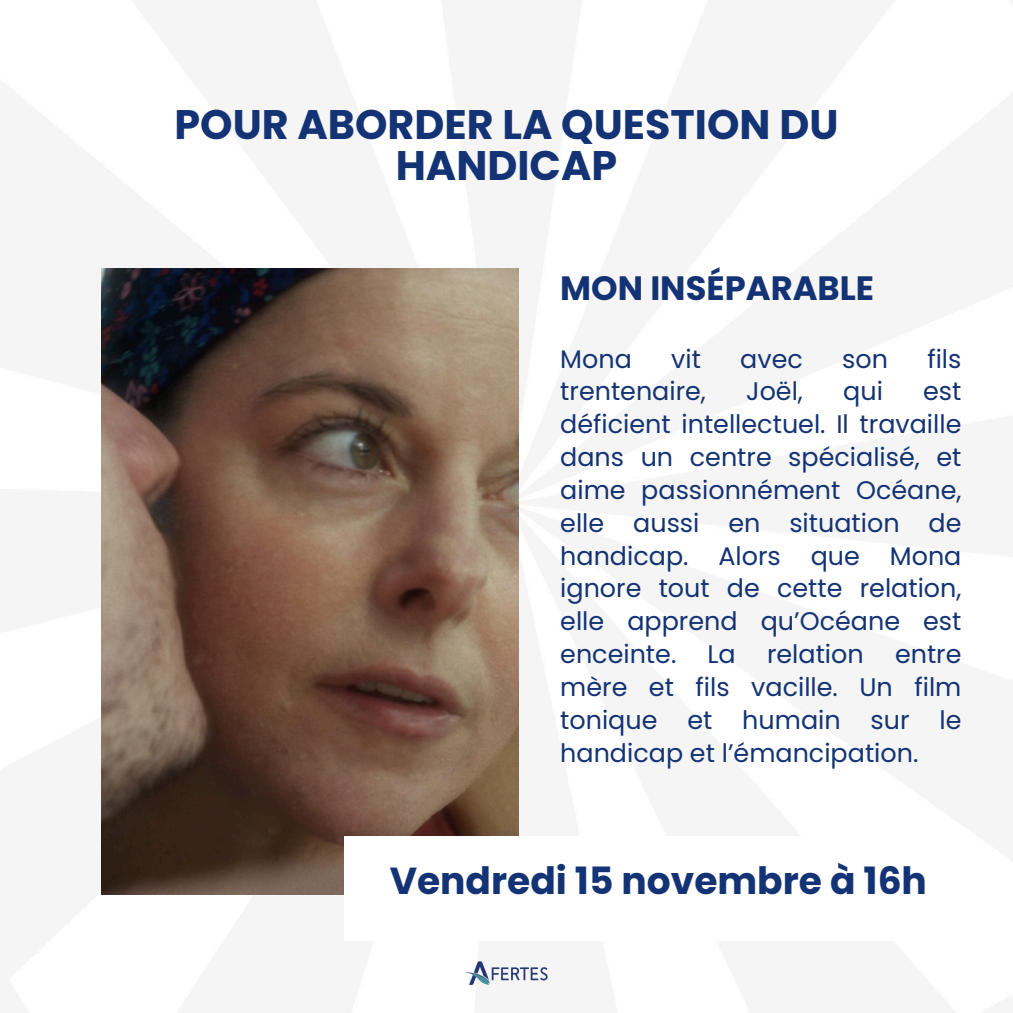
<style>
.page{position:relative;width:1013px;height:1013px;background:#fff}
.page>*{position:absolute;margin:0;border:0;box-sizing:border-box;transform-origin:0 0}
.t1{font:700 41.25px/40.2px "Poppins";color:#133374;text-align:center}
.t2{font:700 37.62px "Poppins";color:#133374}
.t3{font:700 33.75px "Poppins";color:#133374}
.t4{font:25.38px/32.8px "Poppins";color:#133374;text-align:justify}
</style>
<div class="page">
<img style="left:101px;top:269px;width:417px;height:625px">
<div style="left:344px;top:836px;width:617px;height:105px;background:#fff"></div>
<img style="left:465px;top:961px;width:83px;height:24px">
<p class="t1" style="left:174px;top:105px;width:665px">POUR ABORDER LA QUESTION DU<br>HANDICAP</p>
<p class="t3" style="left:560px;top:265px;width:315px">MON INSÉPARABLE</p>
<h3 class="t4" style="left:560px;top:342px;width:73px">Mona</h3>
<h3 class="t4" style="left:671px;top:342px;width:31px">vit</h3>
<h3 class="t4" style="left:740px;top:342px;width:64px">avec</h3>
<h3 class="t4" style="left:842px;top:342px;width:47px">son</h3>
<h3 class="t4" style="left:927px;top:342px;width:36px">fils</h3>
<h3 class="t4" style="left:560px;top:375px;width:147px">trentenaire,</h3>
<h3 class="t4" style="left:746px;top:375px;width:58px">Joël,</h3>
<h3 class="t4" style="left:843px;top:375px;width:41px">qui</h3>
<h3 class="t4" style="left:560px;top:375px;width:403px;text-indent:363px">est déficient intellectuel. Il travaille dans un centre spécialisé, et aime passionnément Océane, elle aussi en situation de handicap. Alors que Mona ignore tout de cette relation, elle apprend qu’Océane est enceinte. La relation entre mère et fils vacille. Un film tonique et humain sur le handicap et l’émancipation.</h3>
<h2 class="t2" style="left:389px;top:855px;width:539px">Vendredi 15 novembre à 16h</h2>
</div>
